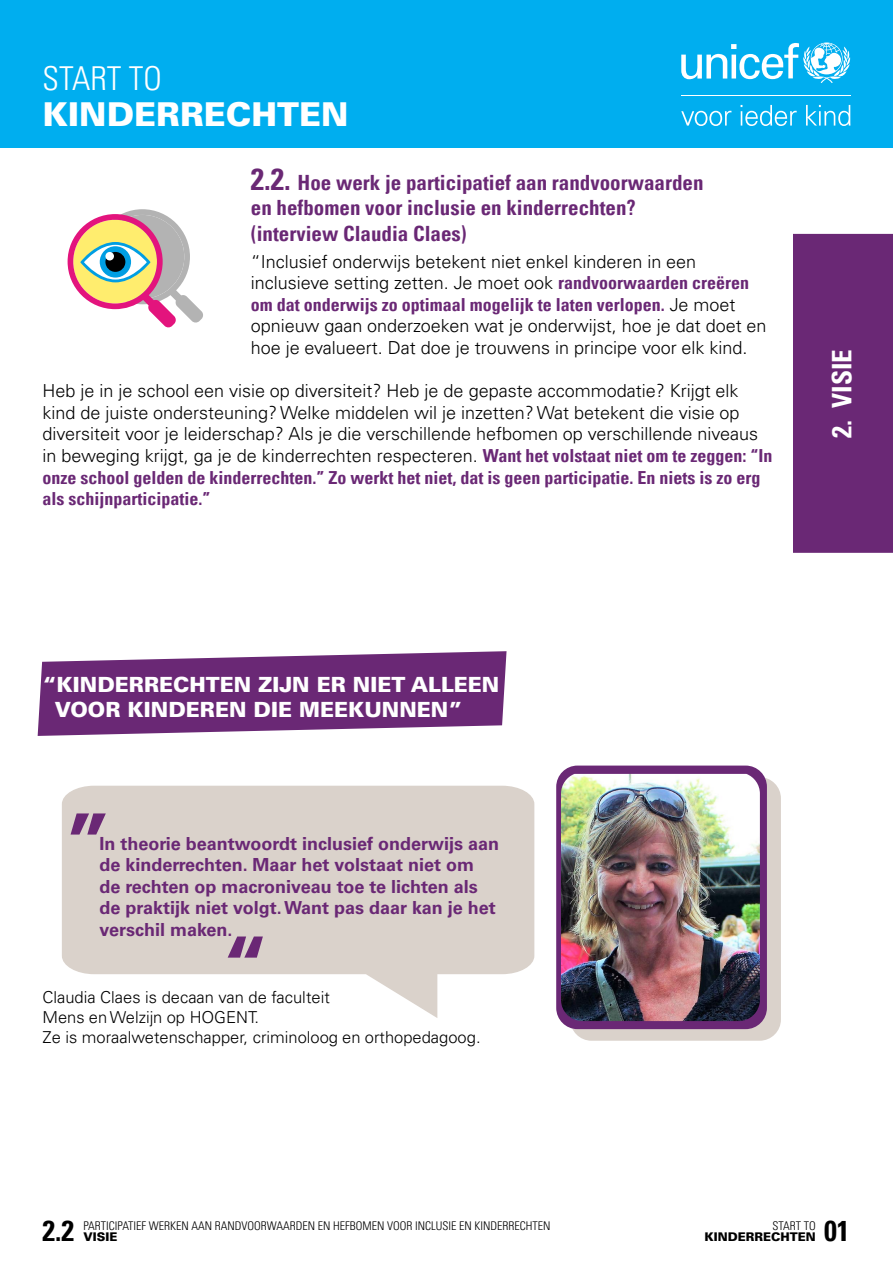
<style>
.page{position:relative;width:893px;height:1263px;background:#fff}
.page>*{position:absolute;margin:0;border:0;box-sizing:border-box;transform-origin:0 0}
.t1{font:700 85.5px "Univers LT Pro 65";color:#6a2875}
.t2{font:900 33px "Univers LT Pro 75";color:#fff}
.t3{font:300 condensed 33px "Univers LT Pro";color:#fff}
.t4{font:700 condensed 28.5px "Univers LT Pro";color:#000}
.t5{font:700 condensed 27px "Univers LT Pro";color:#fff}
.t6{font:700 condensed 21px/25.2px "Univers LT Pro";color:#6a2875}
.t7{font:900 21px/25.2px "Univers LT Pro 75";color:#fff}
.t8{font:300 18px/21.6px "Univers LT Pro 45";color:#000}
.t9{font:700 18px/21.6px "Univers LT Pro 65";color:#6a2875}
.t10{font:700 condensed 18px/21.6px "Univers LT Pro";color:#6a2875}
.t11{font:300 16.5px/19.8px "Univers LT Pro 45";color:#000}
.t12{font:300 condensed 12px "Univers LT Pro";color:#000}
.t13{font:900 12px "Univers LT Pro 75";color:#000}
.s1{font-size:30px}
.s2{font-family:"Univers LT Pro";font-weight:700;font-stretch:condensed;color:#6a2875}
.s3{font-family:"Univers LT Pro 45";font-weight:300;font-stretch:normal;color:#000}
</style>
<div class="page">
<div style="left:0;top:0;width:893px;height:147px;background:#00aeef"></div>
<svg style="left:681px;top:43px;width:169px;height:40px"></svg>
<svg style="left:681px;top:111px;width:50px;height:15px"></svg>
<svg style="left:741px;top:105px;width:56px;height:21px"></svg>
<svg style="left:806px;top:105px;width:44px;height:21px"></svg>
<hr style="left:681px;top:95px;width:169px;height:1px;background:#fff">
<div style="left:794px;top:235px;width:98px;height:317px;background:#6a2875"></div>
<div style="left:793px;top:234px;width:100px;height:319px;border:2px solid #6a2875"></div>
<svg style="left:68px;top:209px;width:135px;height:119px"></svg>
<div style="left:100px;top:246px;width:31px;height:32px;background:#009ee3;border-radius:50%"></div>
<div style="left:105px;top:252px;width:20px;height:20px;background:#000;border-radius:50%"></div>
<div style="left:105px;top:252px;width:9px;height:8px;background:#fff;border-radius:50%"></div>
<svg style="left:37px;top:651px;width:470px;height:85px;background:#7e4588"></svg>
<svg style="left:62px;top:786px;width:472px;height:232px;fill:#dad2cb"></svg>
<div style="left:570px;top:777px;width:211px;height:264px;background:#dad2cb;border-radius:21px"></div>
<div style="left:556px;top:765px;width:211px;height:264px;background:#6a2875;border-radius:21px"></div>
<img style="left:561px;top:774px;width:199px;height:247px">
<h2 class="t3" style="left:43px;top:56px;width:121px">START TO</h2>
<h2 class="t2" style="left:43px;top:91px;width:308px">KINDERRECHTEN</h2>
<p class="t6" style="left:251px;top:170px;width:454px"><span class="s1">2.2.</span> Hoe werk je participatief aan randvoorwaarden en hefbomen voor inclusie en kinderrechten? (interview Claudia Claes)</p>
<p class="t8" style="left:251px;top:250px;width:500px">“Inclusief onderwijs betekent niet enkel kinderen in een inclusieve setting zetten. Je moet ook <span class="s2">randvoorwaarden creëren</span></p>
<p class="t10" style="left:251px;top:293px;width:486px">om dat onderwijs zo optimaal mogelijk te laten verlopen. <span class="s3">Je moet</span></p>
<p class="t8" style="left:251px;top:315px;width:517px">opnieuw gaan onderzoeken wat je onderwijst, hoe je dat doet en hoe je evalueert. Dat doe je trouwens in principe voor elk kind.</p>
<p class="t8" style="left:43px;top:380px;width:731px">Heb je in je school een visie op diversiteit? Heb je de gepaste accommodatie? Krijgt elk kind de juiste ondersteuning? Welke middelen wil je inzetten? Wat betekent die visie op diversiteit voor je leiderschap? Als je die verschillende hefbomen op verschillende niveaus in beweging krijgt, ga je de kinderrechten respecteren. <span class="s2">Want het volstaat niet om te zeggen: “In</span></p>
<p class="t10" style="left:43px;top:466px;width:719px">onze school gelden de kinderrechten.” Zo werkt het niet, dat is geen participatie. En niets is zo erg als schijnparticipatie.”</p>
<h3 class="t5" style="left:825px;top:438px;width:90px;rotate:-90deg">2. VISIE</h3>
<p class="t7" style="left:55px;top:671px;width:446px;text-indent:-12px">“KINDERRECHTEN ZIJN ER NIET ALLEEN<br>VOOR KINDEREN DIE MEEKUNNEN”</p>
<h1 class="t1" style="left:65px;top:794px;width:49px">”</h1>
<p class="t9" style="left:99px;top:832px;width:401px">In theorie beantwoordt inclusief onderwijs aan de kinderrechten. Maar het volstaat niet om de rechten op macroniveau toe te lichten als de praktijk niet volgt. Want pas daar kan je het verschil maken.</p>
<h1 class="t1" style="left:222px;top:917px;width:49px">“</h1>
<p class="t11" style="left:43px;top:987px;width:440px">Claudia Claes is decaan van de faculteit<br>Mens en Welzijn op HOGENT.<br>Ze is moraalwetenschapper, criminoloog en orthopedagoog.</p>
<h3 class="t4" style="left:43px;top:1213px;width:33px">2.2</h3>
<p class="t13" style="left:704px;top:1228px;width:113px">KINDERRECHTEN</p>
<p class="t12" style="left:83px;top:1217px;width:469px">PARTICIPATIEF WERKEN AAN RANDVOORWAARDEN EN HEFBOMEN VOOR INCLUSIE EN KINDERRECHTEN</p>
<p class="t13" style="left:83px;top:1228px;width:35px">VISIE</p>
<p class="t12" style="left:772px;top:1217px;width:45px">START TO</p>
<h3 class="t4" style="left:824px;top:1213px;width:27px">01</h3>
</div>
